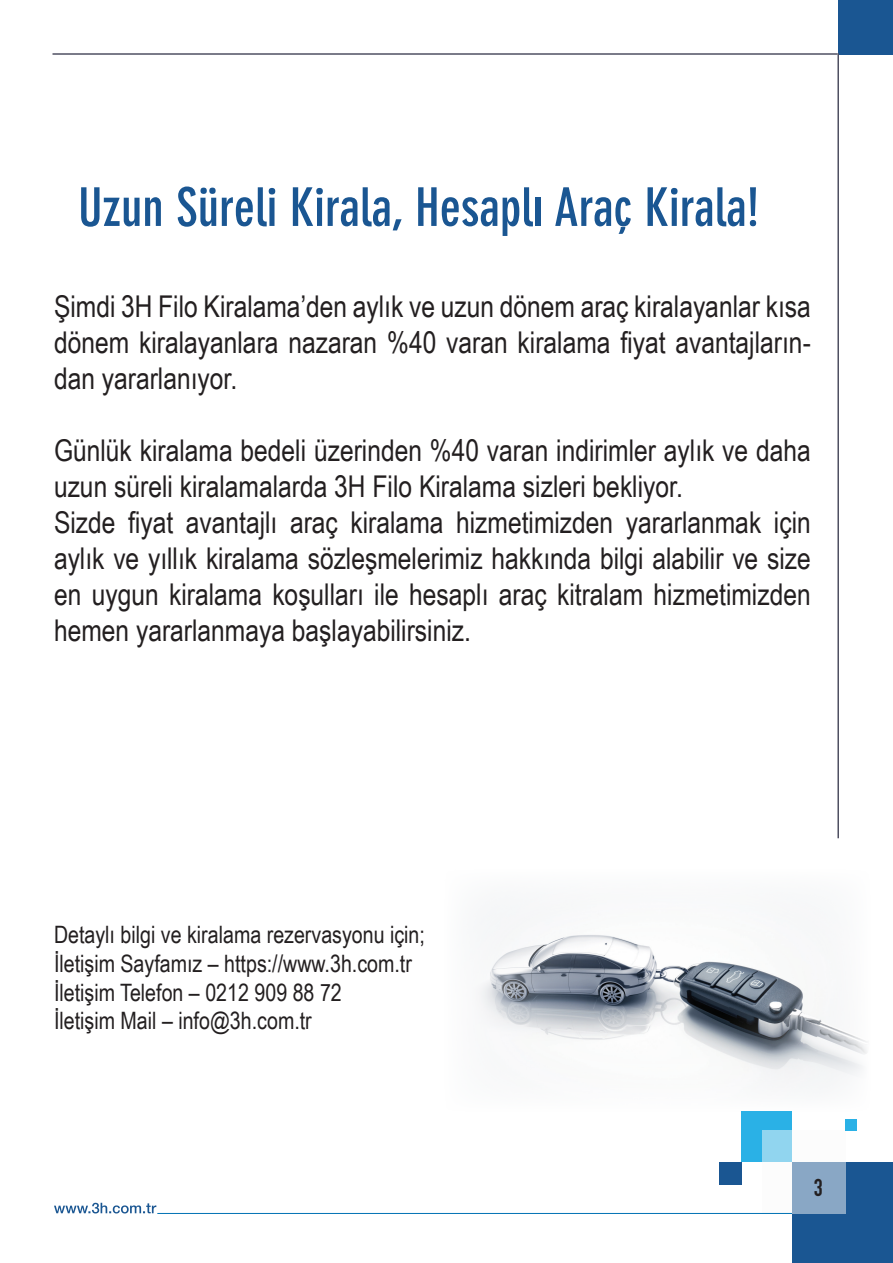
<style>
.page{position:relative;width:893px;height:1263px;background:#fff}
.page>*{position:absolute;margin:0;border:0;box-sizing:border-box;transform-origin:0 0}
.t1{font:52.5px "DIN Grotesk Std Bold Cn";color:#1a5692}
.t2{font:30px/36px "Arial Narrow";color:#231f20;text-align:justify}
.t3{font:24px/28.8px "Arial Narrow";color:#231f20}
.t4{font:24px "DIN Engschrift Std";color:#231f20}
</style>
<div class="page">
<div style="left:792px;top:1162px;width:101px;height:101px;background:#1a5692"></div>
<div style="left:741px;top:1111px;width:51px;height:51px;background:#2ab1e6"></div>
<svg style="left:762px;top:1131px;width:83px;height:83px"></svg>
<div style="left:719px;top:1162px;width:22px;height:22px;background:#1a5692"></div>
<div style="left:845px;top:1120px;width:12px;height:11px;background:#2ab1e6"></div>
<svg style="left:54px;top:1203px;width:102px;height:10px"></svg>
<hr style="left:157px;top:1213px;width:635px;height:1px;background:#0072b4">
<div style="left:839px;top:0;width:54px;height:54px;background:#1a5692"></div>
<hr style="left:52px;top:53px;width:785px;height:2px;background:#4f5062">
<hr style="left:837px;top:53px;width:2px;height:785px;background:#4f5062">
<img style="left:479px;top:912px;width:388px;height:174px">
<h1 class="t1" style="left:78px;top:177px;width:683px">Uzun Süreli Kirala, Hesaplı Araç Kirala!</h1>
<p class="t2" style="left:54px;top:287px;width:758px">Şimdi 3H Filo Kiralama’den aylık ve uzun dönem araç kiralayanlar kısa dönem kiralayanlara nazaran %40 varan kiralama fiyat avantajların&shy;dan yararlanıyor.</p>
<p class="t2" style="left:54px;top:431px;width:758px;text-align:left">Günlük kiralama bedeli üzerinden %40 varan indirimler aylık ve daha uzun süreli kiralamalarda 3H Filo Kiralama sizleri bekliyor.<br>Sizde fiyat avantajlı araç kiralama hizmetimizden yararlanmak için aylık ve yıllık kiralama sözleşmelerimiz hakkında bilgi alabilir ve size en uygun kiralama koşulları ile hesaplı araç kitralam hizmetimizden hemen yararlanmaya başlayabilirsiniz.</p>
<p class="t3" style="left:54px;top:919px;width:372px">Detaylı bilgi ve kiralama rezervasyonu için; İletişim Sayfamız – https://www.3h.com.tr İletişim Telefon – 0212 909 88 72<br>İletişim Mail – info@3h.com.tr</p>
<p class="t4" style="left:814px;top:1174px;width:10px">3</p>
</div>
